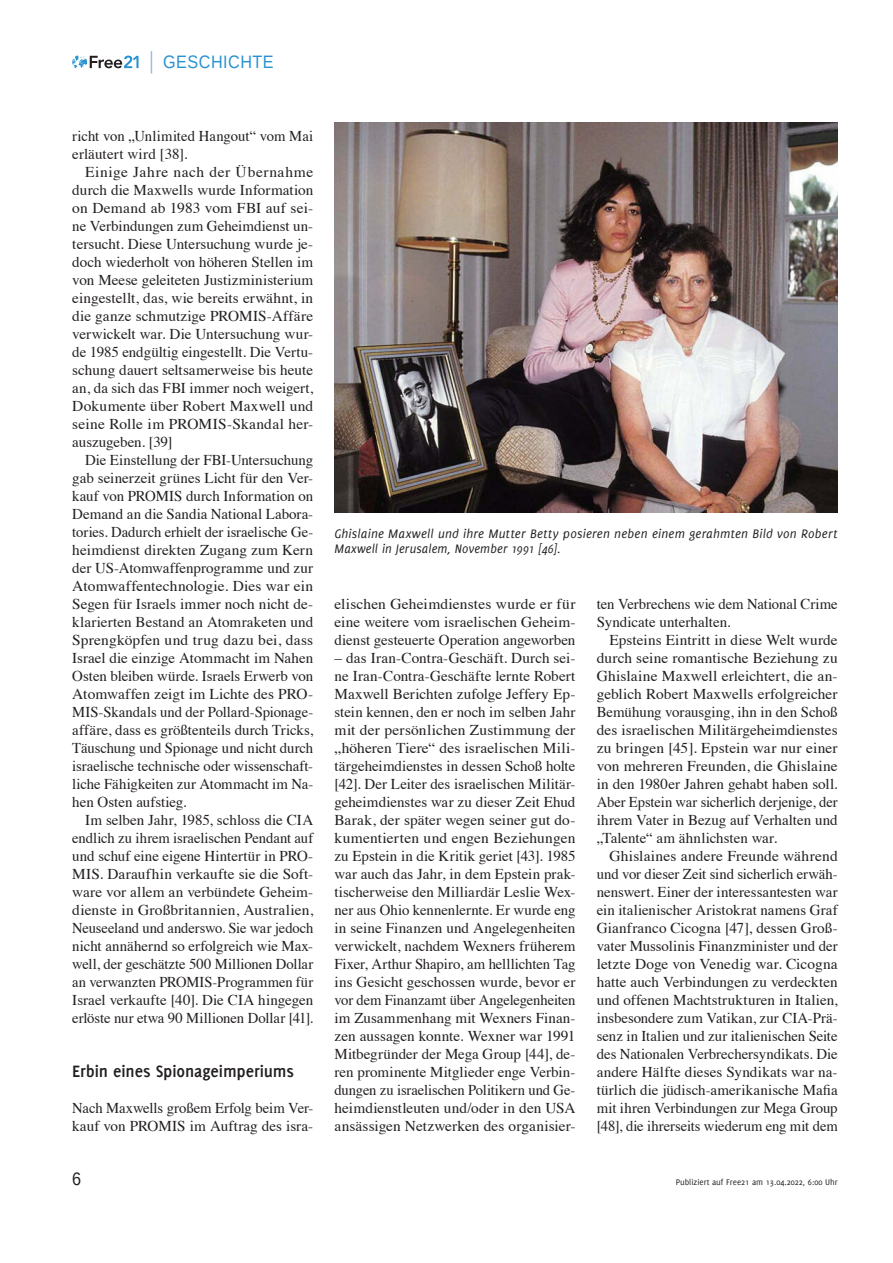
<style>
.page{position:relative;width:893px;height:1263px;background:#fff}
.page>*{position:absolute;margin:0;border:0;box-sizing:border-box;transform-origin:0 0}
.t1{font:700 18px "Delicious";letter-spacing:-.005em;color:#231f20}
.t2{font:18px "Liberation Sans";letter-spacing:.03em;color:#2a92d0;scale:.9 1}
.t3{font:18px "Liberation Sans";color:#231f20;scale:.9 1}
.t4{font:15px/18px "Times";color:#231f20;text-align:justify}
.t5{font:italic 13.5px/15px "Delicious";letter-spacing:.015em;color:#231f20}
.t6{font:9px "Delicious";color:#231f20}
</style>
<div class="page">
<svg style="left:72px;top:55px;width:67px;height:13px"></svg>
<svg style="left:151px;top:51px;width:1px;height:23px"></svg>
<img style="left:334px;top:123px;width:504px;height:389px">
<p class="t2" style="left:163px;top:51px;width:124px">GESCHICHTE</p>
<p class="t4" style="left:72px;top:126px;width:242px">richt von „Unlimited Hangout“ vom Mai erläutert wird [38].</p>
<p class="t4" style="left:72px;top:162px;width:242px;text-indent:13px">Einige Jahre nach der Übernahme durch die Maxwells wurde Information on Demand ab 1983 vom FBI auf sei&shy;ne Verbindungen zum Geheimdienst un&shy;tersucht. Diese Untersuchung wurde je&shy;doch wiederholt von höheren Stellen im von Meese geleiteten Justizministerium eingestellt, das, wie bereits erwähnt, in die ganze schmutzige PROMIS-Affäre verwickelt war. Die Untersuchung wur&shy;de 1985 endgültig eingestellt. Die Vertu&shy;schung dauert seltsamerweise bis heute an, da sich das FBI immer noch weigert, Dokumente über Robert Maxwell und seine Rolle im PROMIS-Skandal her&shy;auszugeben. [39]</p>
<p class="t4" style="left:72px;top:450px;width:242px;text-indent:13px">Die Einstellung der FBI-Untersuchung gab seinerzeit grünes Licht für den Ver&shy;kauf von PROMIS durch Information on Demand an die Sandia National Labora&shy;tories. Dadurch erhielt der israelische Ge&shy;heimdienst direkten Zugang zum Kern der US-Atomwaffenprogramme und zur Atomwaffentechnologie. Dies war ein Segen für Israels immer noch nicht de&shy;klarierten Bestand an Atomraketen und Sprengköpfen und trug dazu bei, dass Israel die einzige Atommacht im Nahen Osten bleiben würde. Israels Erwerb von Atomwaffen zeigt im Lichte des PRO-MIS-Skandals und der Pollard-Spionage&shy;affäre, dass es größtenteils durch Tricks, Täuschung und Spionage und nicht durch israelische technische oder wissenschaft&shy;liche Fähigkeiten zur Atommacht im Na&shy;hen Osten aufstieg.</p>
<p class="t4" style="left:72px;top:810px;width:242px;text-indent:13px">Im selben Jahr, 1985, schloss die CIA endlich zu ihrem israelischen Pendant auf und schuf eine eigene Hintertür in PRO-MIS. Daraufhin verkaufte sie die Soft&shy;ware vor allem an verbündete Geheim&shy;dienste in Großbritannien, Australien, Neuseeland und anderswo. Sie war jedoch nicht annähernd so erfolgreich wie Max&shy;well, der geschätzte 500 Millionen Dollar an verwanzten PROMIS-Programmen für Israel verkaufte [40]. Die CIA hingegen erlöste nur etwa 90 Millionen Dollar [41].</p>
<p class="t1" style="left:72px;top:1061px;width:223px">Erbin eines Spionageimperiums</p>
<p class="t4" style="left:72px;top:1098px;width:242px">Nach Maxwells großem Erfolg beim Ver&shy;kauf von PROMIS im Auftrag des isra-</p>
<p class="t5" style="left:334px;top:526px;width:505px">Ghislaine Maxwell und ihre Mutter Betty posieren neben einem gerahmten Bild von Robert<br>Maxwell in Jerusalem, November 1991 [46].</p>
<p class="t4" style="left:334px;top:594px;width:242px">elischen Geheimdienstes wurde er für eine weitere vom israelischen Geheim&shy;dienst gesteuerte Operation angeworben</p>
<p class="t4" style="left:334px;top:648px;width:242px">– das Iran-Contra-Geschäft. Durch sei&shy;ne Iran-Contra-Geschäfte lernte Robert Maxwell Berichten zufolge Jeffery Ep&shy;stein kennen, den er noch im selben Jahr mit der persönlichen Zustimmung der „höheren Tiere“ des israelischen Mili&shy;tärgeheimdienstes in dessen Schoß holte [42]. Der Leiter des israelischen Militär&shy;geheimdienstes war zu dieser Zeit Ehud Barak, der später wegen seiner gut do&shy;kumentierten und engen Beziehungen zu Epstein in die Kritik geriet [43]. 1985 war auch das Jahr, in dem Epstein prak&shy;tischerweise den Milliardär Leslie Wex&shy;ner aus Ohio kennenlernte. Er wurde eng in seine Finanzen und Angelegenheiten verwickelt, nachdem Wexners früherem Fixer, Arthur Shapiro, am helllichten Tag ins Gesicht geschossen wurde, bevor er vor dem Finanzamt über Angelegenheiten im Zusammenhang mit Wexners Finan&shy;zen aussagen konnte. Wexner war 1991<br>Mitbegründer der Mega Group [44], de&shy;ren prominente Mitglieder enge Verbin&shy;dungen zu israelischen Politikern und Ge&shy;heimdienstleuten und/oder in den USA ansässigen Netzwerken des organisier-</p>
<p class="t4" style="left:597px;top:594px;width:242px">ten Verbrechens wie dem National Crime<br>Syndicate unterhalten.</p>
<p class="t4" style="left:597px;top:630px;width:242px;text-indent:13px">Epsteins Eintritt in diese Welt wurde durch seine romantische Beziehung zu Ghislaine Maxwell erleichtert, die an&shy;geblich Robert Maxwells erfolgreicher Bemühung vorausging, ihn in den Schoß des israelischen Militärgeheimdienstes zu bringen [45]. Epstein war nur einer von mehreren Freunden, die Ghislaine in den 1980er Jahren gehabt haben soll.<br>Aber Epstein war sicherlich derjenige, der ihrem Vater in Bezug auf Verhalten und „Talente“ am ähnlichsten war.</p>
<p class="t4" style="left:597px;top:846px;width:242px;text-indent:13px">Ghislaines andere Freunde während und vor dieser Zeit sind sicherlich erwäh&shy;nenswert. Einer der interessantesten war ein italienischer Aristokrat namens Graf Gianfranco Cicogna [47], dessen Groß&shy;vater Mussolinis Finanzminister und der letzte Doge von Venedig war. Cicogna hatte auch Verbindungen zu verdeckten und offenen Machtstrukturen in Italien, insbesondere zum Vatikan, zur CIA-Prä&shy;senz in Italien und zur italienischen Seite des Nationalen Verbrechersyndikats. Die andere Hälfte dieses Syndikats war na&shy;türlich die jüdisch-amerikanische Mafia mit ihren Verbindungen zur Mega Group [48], die ihrerseits wiederum eng mit dem</p>
<p class="t3" style="left:72px;top:1168px;width:12px">6</p>
<p class="t6" style="left:676px;top:1177px;width:163px">Publiziert auf Free21 am 13.04.2022, 6:00 Uhr</p>
</div>
